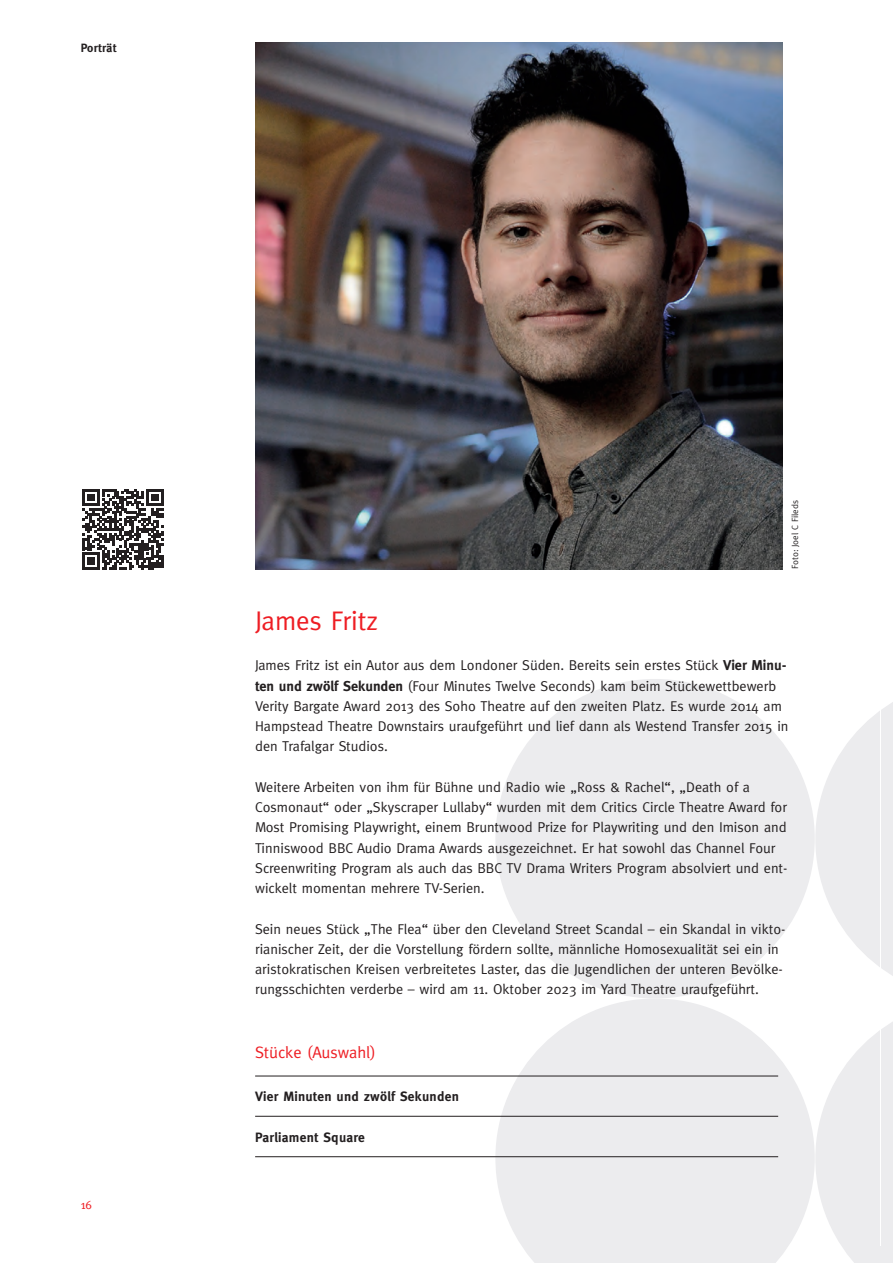
<style>
.page{position:relative;width:893px;height:1263px;background:#fff}
.page>*{position:absolute;margin:0;border:0;box-sizing:border-box;transform-origin:0 0}
.t1{font:27px "Meta";color:#ee1d23}
.t2{font:16.5px "Meta";color:#ee1d23}
.t3{font:14.25px/20.2px "Meta";color:#231f20}
.t4{font:700 13.5px "Meta";letter-spacing:.02em;color:#231f20}
.t5{font:700 12px "Meta";letter-spacing:.02em;color:#231f20}
.t6{font:12px "Meta";color:#ee1d23}
.t7{font:9px "Meta";color:#231f20}
.s1{font-weight:700}
</style>
<div class="page">
<div style="left:495px;top:679px;width:320px;height:319px;background:#ececee;border-radius:50%"></div>
<svg style="left:495px;top:998px;width:320px;height:265px;fill:#ececee"></svg>
<svg style="left:815px;top:702px;width:78px;height:561px"></svg>
<img style="left:255px;top:43px;width:527px;height:527px">
<hr style="left:255px;top:1076px;width:523px;height:1px;background:#231f20">
<hr style="left:255px;top:1116px;width:523px;height:1px;background:#231f20">
<hr style="left:255px;top:1156px;width:523px;height:1px;background:#231f20">
<svg style="left:82px;top:489px;width:81px;height:81px"></svg>
<p class="t5" style="left:81px;top:41px;width:37px">Porträt</p>
<p class="t6" style="left:81px;top:1197px;width:13px">16</p>
<h1 class="t1" style="left:255px;top:605px;width:124px">James Fritz</h1>
<p class="t7" style="left:790px;top:569px;width:70px;rotate:-90deg">Foto: Joel C Fileds</p>
<p class="t3" style="left:255px;top:655px;width:535px">James Fritz ist ein Autor aus dem Londoner Süden. Bereits sein erstes Stück <span class="s1">Vier Minu&shy;ten und zwölf Sekunden</span> (Four Minutes Twelve Seconds) kam beim Stückewettbewerb Verity Bargate Award 2013 des Soho Theatre auf den zweiten Platz. Es wurde 2014 am Hampstead Theatre Downstairs uraufgeführt und lief dann als Westend Transfer 2015 in den Trafalgar Studios.</p>
<p class="t3" style="left:255px;top:777px;width:534px">Weitere Arbeiten von ihm für Bühne und Radio wie „Ross &amp; Rachel“, „Death of a Cosmonaut“ oder „Skyscraper Lullaby“ wurden mit dem Critics Circle Theatre Award for Most Promising Playwright, einem Bruntwood Prize for Playwriting und den Imison and Tinniswood BBC Audio Drama Awards ausgezeichnet. Er hat sowohl das Channel Four Screenwriting Program als auch das BBC TV Drama Writers Program absolviert und ent&shy;wickelt momentan mehrere TV-Serien.</p>
<p class="t3" style="left:255px;top:918px;width:532px">Sein neues Stück „The Flea“ über den Cleveland Street Scandal – ein Skandal in vikto&shy;rianischer Zeit, der die Vorstellung fördern sollte, männliche Homosexualität sei ein in aristokratischen Kreisen verbreitetes Laster, das die Jugendlichen der unteren Bevölke&shy;rungsschichten verderbe – wird am 11. Oktober 2023 im Yard Theatre uraufgeführt.</p>
<p class="t2" style="left:255px;top:1043px;width:122px">Stücke (Auswahl)</p>
<p class="t4" style="left:255px;top:1089px;width:205px">Vier Minuten und zwölf Sekunden</p>
<p class="t4" style="left:255px;top:1129px;width:111px">Parliament Square</p>
</div>
